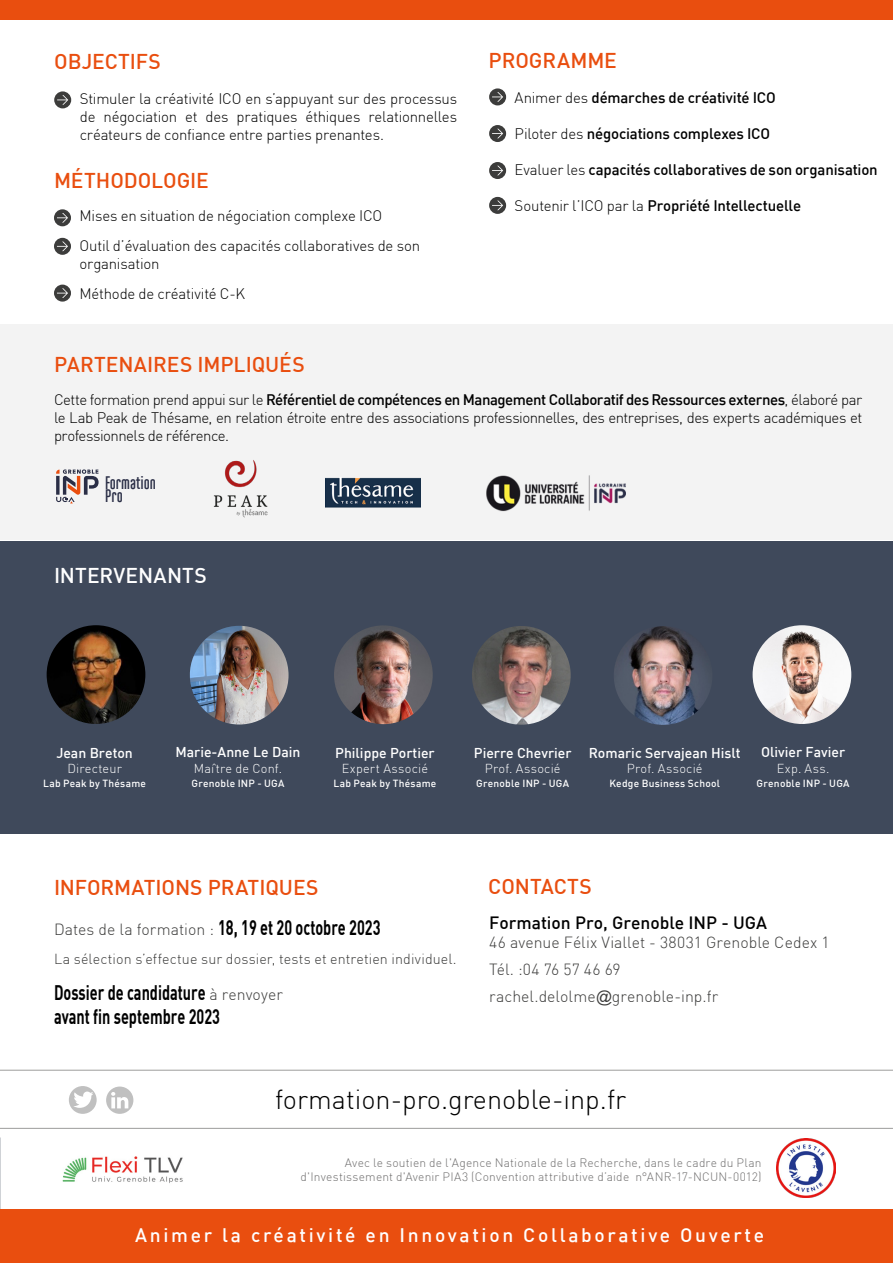
<style>
.page{position:relative;width:893px;height:1263px;background:#fff}
.page>*{position:absolute;margin:0;border:0;box-sizing:border-box;transform-origin:0 0}
.t1{font:300 27px "DIN";color:#000}
.t2{font:500 21px "DIN";color:#e94e0f}
.t3{font:500 21px "DIN";letter-spacing:.005em;color:#fff}
.t4{font:700 20.7px/24.8px "DIN";color:#000;scale:.7 1}
.t5{font:500 19.2px "DIN";letter-spacing:.14em;color:#fff}
.t6{font:700 18.15px/13.4px "Ando";color:#2a2e46}
.t7{font:500 17.4px "DIN";color:#000}
.t8{font:300 15.9px/27px "DIN";color:#3c3c3b}
.t9{font:300 15px/18px "DIN";letter-spacing:-.015em;color:#000;text-align:justify}
.t10{font:500 15px "DIN";letter-spacing:-.01em;color:#000}
.t11{font:300 14.25px "DIN";letter-spacing:.005em;color:#3c3c3b}
.t12{font:500 13.95px "DIN";color:#fff}
.t13{font:300 12.75px "DIN";letter-spacing:.02em;color:#fff}
.t14{font:300 12px/14.4px "DIN";letter-spacing:.015em;color:#706f6f;text-align:right}
.t15{font:500 10.2px "DIN";letter-spacing:.025em;color:#fff}
.s1{font-weight:300}
.s2{font-weight:500}
.s3{font-weight:300;font-size:15.9px;color:#3c3c3b}
.s4{font-family:"Arial";font-weight:400}
</style>
<div class="page">
<div style="left:0;top:541px;width:893px;height:292px;background:#3f495b"></div>
<div style="left:1px;top:324px;width:892px;height:216px;background:#f3f3f3"></div>
<div style="left:0;top:0;width:893px;height:19px;background:#e94e0f"></div>
<hr style="left:0;top:1209px;width:1px;height:54px;background:#e94e0f">
<hr style="left:0;top:1070px;width:893px;height:1px;background:#9d9d9c">
<img style="left:776px;top:1139px;width:59px;height:59px">
<hr style="left:0;top:1128px;width:893px;height:1px;background:#9d9d9c">
<img style="left:62px;top:1156px;width:121px;height:27px">
<svg style="left:69px;top:1086px;width:28px;height:28px"></svg>
<svg style="left:106px;top:1086px;width:27px;height:28px"></svg>
<div style="left:1px;top:1209px;width:892px;height:54px;background:#e94e0f"></div>
<svg style="left:54px;top:91px;width:17px;height:17px"></svg>
<svg style="left:54px;top:209px;width:17px;height:17px"></svg>
<svg style="left:54px;top:238px;width:17px;height:17px"></svg>
<svg style="left:489px;top:88px;width:17px;height:17px"></svg>
<svg style="left:489px;top:125px;width:17px;height:17px"></svg>
<svg style="left:489px;top:162px;width:17px;height:17px"></svg>
<svg style="left:489px;top:197px;width:17px;height:17px"></svg>
<img style="left:213px;top:460px;width:55px;height:58px">
<svg style="left:56px;top:469px;width:43px;height:34px"></svg>
<img style="left:326px;top:478px;width:94px;height:30px">
<img style="left:486px;top:475px;width:140px;height:37px">
<img style="left:47px;top:625px;width:98px;height:99px;border-radius:49px">
<img style="left:190px;top:626px;width:99px;height:98px;border-radius:49px">
<img style="left:334px;top:625px;width:99px;height:99px;border-radius:49px">
<img style="left:614px;top:626px;width:98px;height:99px;border-radius:49px">
<img style="left:472px;top:626px;width:99px;height:99px;border-radius:49px">
<img style="left:753px;top:625px;width:98px;height:99px;border-radius:49px">
<svg style="left:54px;top:285px;width:17px;height:17px"></svg>
<h2 class="t2" style="left:54px;top:48px;width:108px">OBJECTIFS</h2>
<p class="t9" style="left:80px;top:89px;width:379px">Stimuler la créativité ICO en s’appuyant sur des processus de négociation et des pratiques éthiques relationnelles créateurs de confiance entre parties prenantes.</p>
<h2 class="t2" style="left:54px;top:167px;width:156px">MÉTHODOLOGIE</h2>
<p class="t9" style="left:80px;top:201px;width:342px;line-height:30px">Mises en situation de négociation complexe ICO<br>Outil d’évaluation des capacités collaboratives de son</p>
<p class="t9" style="left:80px;top:249px;width:167px;line-height:30px">organisation<br>Méthode de créativité C-K</p>
<h2 class="t2" style="left:488px;top:47px;width:130px">PROGRAMME</h2>
<p class="t10" style="left:515px;top:88px;width:263px"><span class="s1">Animer des</span> démarches de créativité ICO</p>
<p class="t10" style="left:515px;top:124px;width:257px"><span class="s1">Piloter des</span> négociations complexes ICO</p>
<p class="t10" style="left:515px;top:160px;width:365px"><span class="s1">Evaluer les</span> capacités collaboratives de son organisation</p>
<p class="t10" style="left:515px;top:196px;width:288px"><span class="s1">Soutenir l’ICO par la</span> Propriété Intellectuelle</p>
<h2 class="t2" style="left:54px;top:351px;width:252px">PARTENAIRES IMPLIQUÉS</h2>
<p class="t9" style="left:54px;top:390px;width:810px">Cette formation prend appui sur le <span class="s2">Référentiel de compétences en Management Collaboratif des Ressources externes</span>, élaboré par le Lab Peak de Thésame, en relation étroite entre des associations professionnelles, des entreprises, des experts académiques et professionnels de référence.</p>
<p class="t6" style="left:105px;top:476px;width:52px">Formation<br>Pro</p>
<h2 class="t3" style="left:54px;top:562px;width:154px">INTERVENANTS</h2>
<p class="t12" style="left:56px;top:744px;width:78px">Jean Breton</p>
<p class="t13" style="left:67px;top:761px;width:56px">Directeur</p>
<p class="t15" style="left:43px;top:777px;width:104px">Lab Peak by Thésame</p>
<p class="t12" style="left:175px;top:743px;width:127px">Marie-Anne Le Dain</p>
<p class="t13" style="left:194px;top:760px;width:90px">Maître de Conf.</p>
<p class="t15" style="left:191px;top:776px;width:95px">Grenoble INP - UGA</p>
<p class="t12" style="left:335px;top:743px;width:101px">Philippe Portier</p>
<p class="t13" style="left:342px;top:760px;width:88px">Expert Associé</p>
<p class="t15" style="left:333px;top:777px;width:104px">Lab Peak by Thésame</p>
<p class="t12" style="left:474px;top:744px;width:99px">Pierre Chevrier</p>
<p class="t13" style="left:485px;top:761px;width:77px">Prof. Associé</p>
<p class="t15" style="left:476px;top:777px;width:95px">Grenoble INP - UGA</p>
<p class="t12" style="left:589px;top:744px;width:153px">Romaric Servajean Hislt</p>
<p class="t13" style="left:627px;top:761px;width:77px">Prof. Associé</p>
<p class="t15" style="left:609px;top:777px;width:112px">Kedge Business School</p>
<p class="t12" style="left:761px;top:743px;width:86px">Olivier Favier</p>
<p class="t13" style="left:777px;top:760px;width:54px">Exp. Ass.</p>
<p class="t15" style="left:757px;top:776px;width:95px">Grenoble INP - UGA</p>
<h2 class="t2" style="left:54px;top:874px;width:266px">INFORMATIONS PRATIQUES</h2>
<h2 class="t2" style="left:488px;top:873px;width:105px">CONTACTS</h2>
<h3 class="t4" style="left:54px;top:914px;width:468px"><span class="s3">Dates de la formation :</span> 18, 19 et 20 octobre 2023</h3>
<p class="t11" style="left:54px;top:950px;width:404px">La sélection s’effectue sur dossier, tests et entretien individuel.</p>
<h3 class="t4" style="left:54px;top:979px;width:328px">Dossier de candidature <span class="s3">à renvoyer </span>avant fin septembre 2023</h3>
<p class="t7" style="left:489px;top:912px;width:279px">Formation Pro, Grenoble INP - UGA</p>
<p class="t8" style="left:489px;top:929px;width:342px">46 avenue Félix Viallet - 38031 Grenoble Cedex 1<br>Tél. :04 76 57 46 69 rachel.delolme<span class="s4">@</span>grenoble-inp.fr</p>
<h1 class="t1" style="left:275px;top:1083px;width:352px">formation-pro.grenoble-inp.fr</h1>
<p class="t14" style="left:301px;top:1155px;width:462px">Avec le soutien de l'Agence Nationale de la Recherche, dans le cadre du Plan d'Investissement d'Avenir PIA3 (Convention attributive d’aide n°ANR-17-NCUN-0012)</p>
<p class="t5" style="left:135px;top:1223px;width:630px">Animer la créativité en Innovation Collaborative Ouverte</p>
</div>
